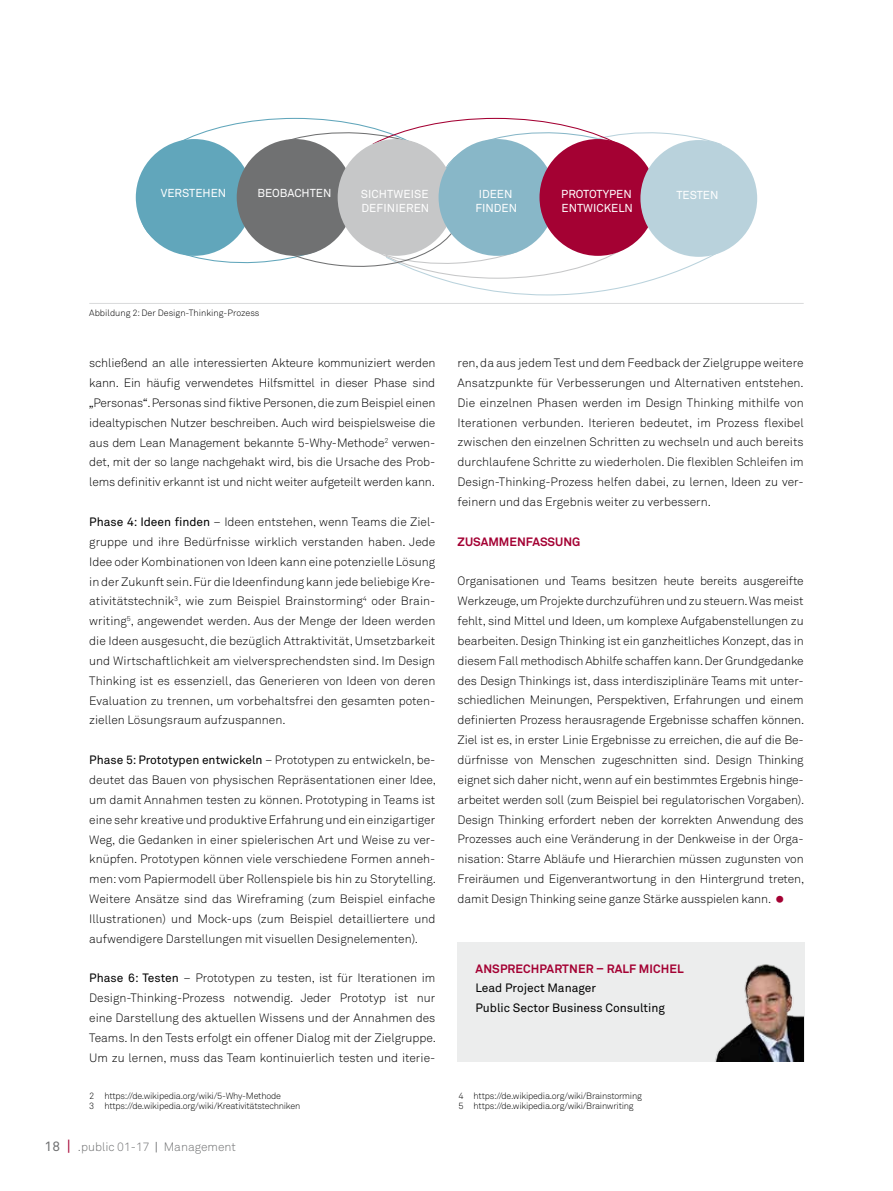
<style>
.page{position:relative;width:893px;height:1191px;background:#fff}
.page>*{position:absolute;margin:0;border:0;box-sizing:border-box;transform-origin:0 0}
.t1{font:300 30px "Akkurat Std";color:#a40133}
.t2{font:300 12px/19.8px "Akkurat Std";color:#000;text-align:justify}
.t3{font:12px/19.8px "Akkurat Std";color:#000}
.t4{font:700 12px "Akkurat Std";color:#a40133}
.t5{font:300 12px "Akkurat Std";color:#707172}
.t6{font:11.4px/13.6px "Akkurat Std";color:#fff}
.t7{font:300 9px/10.1px "Akkurat Std";letter-spacing:-.025em;color:#000}
.t8{font:300 9px "Akkurat Std";color:#000}
.s1{font-family:"Corporate E";font-weight:400}
.s2{font-weight:400}
.s3{font-weight:400;font-size:13.5px}
.s4{font-weight:400;font-size:15px;color:#a40133}
</style>
<div class="page">
<hr style="left:89px;top:303px;width:715px;height:1px;background:#d9dadb">
<div style="left:457px;top:942px;width:347px;height:120px;background:#eceded"></div>
<img style="left:715px;top:964px;width:88px;height:98px">
<svg style="left:140px;top:220px;width:594px;height:76px"></svg>
<svg style="left:174px;top:117px;width:548px;height:52px"></svg>
<div style="left:136px;top:139px;width:117px;height:117px;background:#61a6bb;border-radius:50%"></div>
<div style="left:237px;top:139px;width:116px;height:117px;background:#707172;border-radius:50%"></div>
<div style="left:338px;top:139px;width:116px;height:117px;background:#c6c7c8;border-radius:50%"></div>
<div style="left:439px;top:139px;width:116px;height:117px;background:#88b7c8;border-radius:50%"></div>
<div style="left:539px;top:139px;width:117px;height:117px;background:#a40133;border-radius:50%"></div>
<div style="left:640px;top:140px;width:117px;height:117px;background:#b9d2dc;border-radius:50%"></div>
<p class="t6" style="left:161px;top:186px;width:67px">VERSTEHEN</p>
<p class="t6" style="left:257px;top:186px;width:76px">BEOBACHTEN</p>
<p class="t6" style="left:361px;top:187px;width:15px">Sichtweise definieren</p>
<p class="t6" style="left:475px;top:187px;width:43px">IDEEN<br>FINDEN</p>
<p class="t6" style="left:561px;top:187px;width:73px">PROTOTYPEN<br>ENTWICKELN</p>
<p class="t6" style="left:676px;top:188px;width:43px">TESTEN</p>
<p class="t8" style="left:89px;top:308px;width:172px">Abbildung 2: Der Design-Thinking-Prozess</p>
<p class="t2" style="left:89px;top:353px;width:348px">schließend an alle interessierten Akteure kommuniziert werden kann. Ein häufig verwendetes H ilfsmittel in dieser Phase sind <span class="s1">„</span>Personas<span class="s1">“</span>. Personas sind fiktive Personen, die zum Beispiel einen idealtypischen N utzer beschreiben. Auch wird beispielsweise die aus dem Lean Management bekannte 5-Why-Methode<sup>2</sup> verwen&shy;det, mit der so lange nachgehakt wird, bis die U rsache des Prob&shy;lems definitiv erkannt ist und nicht weiter aufgeteilt werden kann.</p>
<p class="t2" style="left:89px;top:512px;width:348px"><span class="s2">Phase 4: Ideen finden</span> – Ideen entstehen, wenn Teams die Ziel&shy;gruppe und ihre Bedürfnisse wirklich verstanden haben. Jede Idee oder Kombinationen von Ideen kann eine potenzielle Lösung in der Zukunft sein. Für die Ideenfindung kann jede beliebige Kre&shy;ativitätstechnik<sup>3</sup>, wie zum Beispiel Brainstorming<sup>4</sup> oder Brain&shy;writing<sup>5</sup>, angewendet werden. Aus der Menge der Ideen werden die Ideen ausgesucht, die bezüglich Attraktivität, U msetzbarkeit und Wirtschaftlichkeit am vielversprechendsten sind. I m Design Thinking ist es essenziell, das Generieren von Ideen von deren Evaluation zu trennen, um vorbehaltsfrei den gesamten poten&shy;ziellen Lösungsraum aufzuspannen.</p>
<p class="t2" style="left:89px;top:750px;width:348px"><span class="s2">Phase 5: Prototypen entwickeln</span> – Prototypen zu entwickeln, be&shy;deutet das Bauen von physischen Repräsentationen einer Idee, um damit Annahmen testen zu können. Prototyping in Teams ist eine sehr kreative und produktive Erfahrung und ein einzigartiger Weg, die Gedanken in einer spielerischen Art und Weise zu ver&shy;knüpfen. Prototypen können viele verschiedene Formen anneh&shy;men: vom Papiermodell über Rollenspiele bis hin zu Storytelling.<br>Weitere Ansätze sind das Wireframing (zum Beispiel einfache I llustrationen) und Mock-ups (zum Beispiel detailliertere und aufwendigere Darstellungen mit visuellen Designelementen).</p>
<p class="t2" style="left:89px;top:968px;width:348px"><span class="s2">Phase 6: Testen</span> – Prototypen zu testen, ist für Iterationen im Design-Thinking-Prozess notwendig. Jeder Prototyp ist nur eine Darstellung des aktuellen Wissens und der Annahmen des Teams. I n den Tests erfolgt ein offener Dialog mit der Zielgruppe.<br>U m zu lernen, muss das Team kontinuierlich testen und iterie-</p>
<p class="t2" style="left:458px;top:353px;width:348px">ren, da aus jedem Test und dem Feedback der Zielgruppe weitere Ansatzpunkte für Verbesserungen und Alternativen entstehen.<br>Die einzelnen Phasen werden im Design Thinking mithilfe von Iterationen verbunden. Iterieren bedeutet, im Prozess flexibel zwischen den einzelnen Schritten zu wechseln und auch bereits durchlaufene Schritte zu wiederholen. Die flexiblen Schleifen im Design-Thinking-Prozess helfen dabei, zu lernen, Ideen zu ver&shy;feinern und das Ergebnis weiter zu verbessern.</p>
<p class="t4" style="left:458px;top:534px;width:124px">ZUSAMMENFASSUNG</p>
<p class="t2" style="left:458px;top:571px;width:348px">Organisationen und Teams besitzen heute bereits ausgereifte Werkzeuge, um Projekte durchzuführen und zu steuern. Was meist fehlt, sind M ittel und Ideen, um komplexe Aufgabenstellungen zu bearbeiten. Design Thinking ist ein ganzheitliches Konzept, das in diesem Fall methodisch Abhilfe schaffen kann. Der Grundgedanke des Design Thinkings ist, dass interdisziplinäre Teams mit unter&shy;schiedlichen Meinungen, Perspektiven, Erfahrungen und einem definierten Prozess herausragende Ergebnisse schaffen können.<br>Ziel ist es, in erster Linie Ergebnisse zu erreichen, die auf die Be&shy;dürfnisse von Menschen zugeschnitten sind. Design Thinking eignet sich daher nicht, wenn auf ein bestimmtes Ergebnis hinge&shy;arbeitet werden soll (zum Beispiel bei regulatorischen Vorgaben).<br>Design Thinking erfordert neben der korrekten Anwendung des Prozesses auch eine Veränderung in der Denkweise in der Orga&shy;nisation: Starre Abläufe und H ierarchien müssen zugunsten von Freiräumen und Eigenverantwortung in den H intergrund treten, damit Design Thinking seine ganze Stärke ausspielen kann.</p>
<h1 class="t1" style="left:773px;top:880px;width:14px">•</h1>
<p class="t4" style="left:476px;top:961px;width:41px">ANSPREC</p>
<p class="t4" style="left:531px;top:961px;width:25px">HPARTNER</p>
<p class="t4" style="left:596px;top:961px;width:19px">– RAL</p>
<p class="t4" style="left:629px;top:961px;width:48px">F MICHEL</p>
<p class="t3" style="left:475px;top:978px;width:191px">Lead Project Manager<br>Public Sector Business Consulting</p>
<p class="t7" style="left:89px;top:1090px;width:212px">2 https://de.wikipedia.org/wiki/5-Why-M ethode<br>3 https://de.wikipedia.org/wiki/Kreativitätstechniken</p>
<p class="t7" style="left:458px;top:1090px;width:185px">4 https://de.wikipedia.org/wiki/Brainstorming<br>5 https://de.wikipedia.org/wiki/Brainwriting</p>
<p class="t5" style="left:45px;top:1140px;width:193px"><span class="s3">18</span> <span class="s4">|</span> .public 01-17 <span class="s2">|</span> Management</p>
</div>
